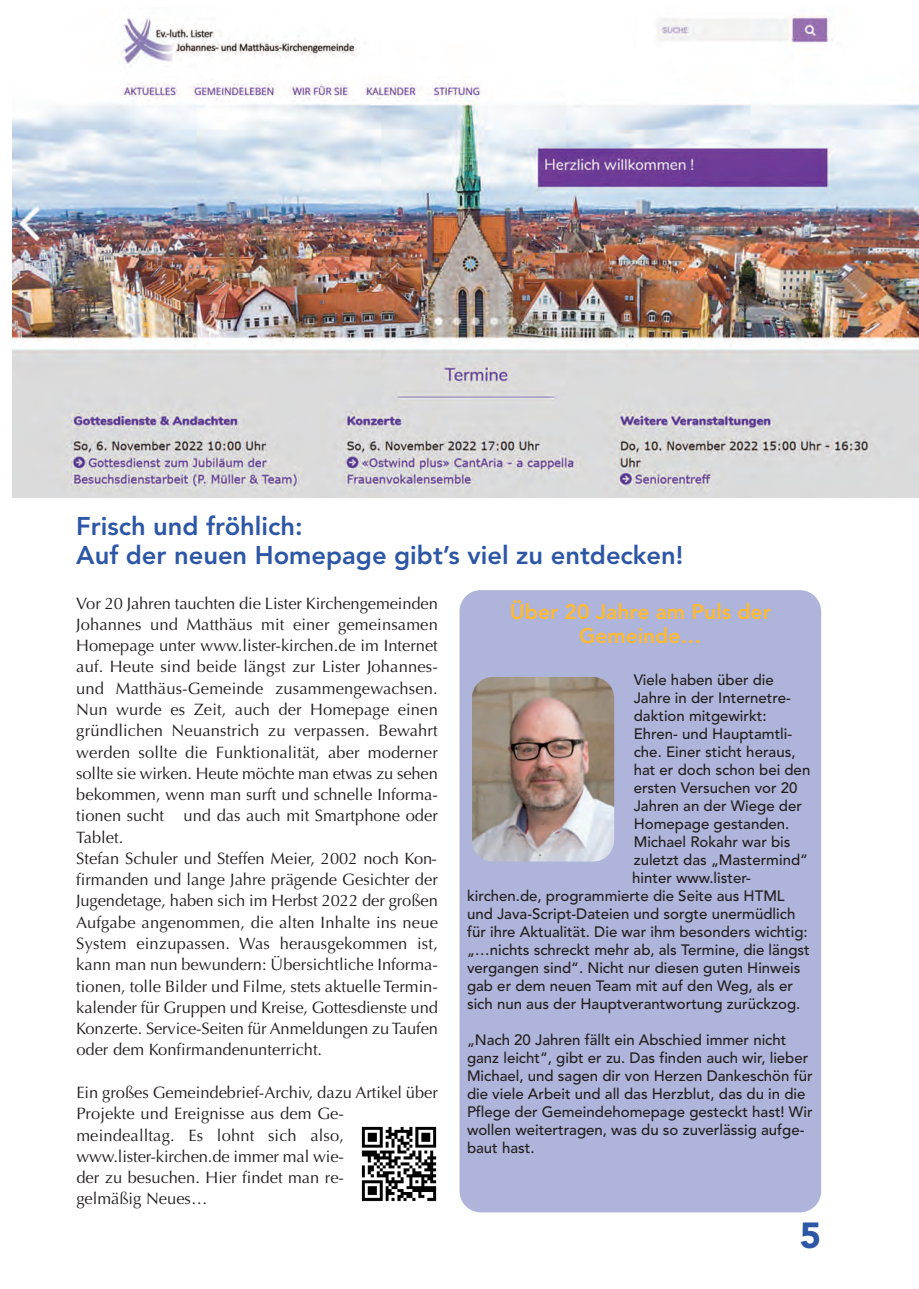
<style>
.page{position:relative;width:919px;height:1289px;background:#fff}
.page>*{position:absolute;margin:0;border:0;box-sizing:border-box;transform-origin:0 0}
.t1{font:900 36px "Avenir";color:#2d56a5}
.t2{font:800 25.5px/29.1px "Avenir";color:#2d56a5}
.t3{font:800 21px/24px "Avenir";color:#fdb931;text-align:center}
.t4{font:16.5px/21.3px "Optima";color:#231f20}
.t5{font:500 15px/18px "Avenir";color:#231f20}
</style>
<div class="page">
<div style="left:459px;top:590px;width:362px;height:622px;background:#afb4da;border-radius:21px"></div>
<img style="left:13px;top:15px;width:905px;height:483px">
<img style="left:473px;top:677px;width:141px;height:184px;border-radius:21px">
<img style="left:361px;top:1126px;width:76px;height:76px">
<h2 class="t2" style="left:76px;top:510px;width:608px">Frisch und fröhlich:<br>Auf der neuen Homepage gibt’s viel zu entdecken!</h2>
<p class="t3" style="left:509px;top:598px;width:262px">Über 20 Jahre am Puls der<br>Gemeinde…</p>
<p class="t5" style="left:633px;top:669px;width:142px">Viele haben über die</p>
<p class="t5" style="left:633px;top:687px;width:159px">Jahre in der Internetre-</p>
<p class="t5" style="left:633px;top:705px;width:134px">daktion mitgewirkt:</p>
<p class="t5" style="left:633px;top:723px;width:160px">Ehren- und Hauptamtli-</p>
<p class="t5" style="left:633px;top:741px;width:163px">che. Einer sticht heraus,</p>
<p class="t5" style="left:633px;top:759px;width:178px">hat er doch schon bei den</p>
<p class="t5" style="left:633px;top:777px;width:165px">ersten Versuchen vor 20</p>
<p class="t5" style="left:633px;top:795px;width:170px">Jahren an der Wiege der</p>
<p class="t5" style="left:633px;top:813px;width:157px">Homepage gestanden.</p>
<p class="t5" style="left:633px;top:831px;width:158px">Michael Rokahr war bis</p>
<p class="t5" style="left:633px;top:849px;width:176px">zuletzt das „Mastermind“</p>
<p class="t5" style="left:632px;top:867px;width:120px">hinter www.lister-</p>
<p class="t5" style="left:467px;top:885px;width:319px">kirchen.de, programmierte die Seite aus HTML</p>
<p class="t5" style="left:467px;top:903px;width:330px">und Java-Script-Dateien und sorgte unermüdlich</p>
<p class="t5" style="left:467px;top:921px;width:342px">für ihre Aktualität. Die war ihm besonders wichtig:</p>
<p class="t5" style="left:467px;top:939px;width:344px">„…nichts schreckt mehr ab, als Termine, die längst</p>
<p class="t5" style="left:467px;top:957px;width:335px">vergangen sind“. Nicht nur diesen guten Hinweis</p>
<p class="t5" style="left:467px;top:975px;width:327px">gab er dem neuen Team mit auf den Weg, als er</p>
<p class="t5" style="left:467px;top:993px;width:335px">sich nun aus der Hauptverantwortung zurückzog.</p>
<p class="t5" style="left:467px;top:1029px;width:347px">„Nach 20 Jahren fällt ein Abschied immer nicht ganz leicht“, gibt er zu. Das finden auch wir, lieber Michael, und sagen dir von Herzen Dankeschön für die viele Arbeit und all das Herzblut, das du in die Pflege der Gemeindehomepage gesteckt hast! Wir wollen weitertragen, was du so zuverlässig aufge&shy;baut hast.</p>
<p class="t4" style="left:76px;top:592px;width:363px">Vor 20 Jahren tauchten die Lister Kirchengemeinden Johannes und Matthäus mit einer gemeinsamen Homepage unter www.lister-kirchen.de im Internet auf. Heute sind beide längst zur Lister Johannes&shy;und Matthäus-Gemeinde zusammengewachsen.<br>Nun wurde es Zeit, auch der Homepage einen gründlichen Neuanstrich zu verpassen. Bewahrt werden sollte die Funktionalität, aber moderner sollte sie wirken. Heute möchte man etwas zu sehen bekommen, wenn man surft und schnelle Informa&shy;tionen sucht und das auch mit Smartphone oder Tablet.<br>Stefan Schuler und Steffen Meier, 2002 noch Kon&shy;firmanden und lange Jahre prägende Gesichter der Jugendetage, haben sich im Herbst 2022 der großen Aufgabe angenommen, die alten Inhalte ins neue System einzupassen. Was herausgekommen ist, kann man nun bewundern: Übersichtliche Informa&shy;tionen, tolle Bilder und Filme, stets aktuelle Termin&shy;kalender für Gruppen und Kreise, Gottesdienste und Konzerte. Service-Seiten für Anmeldungen zu Taufen oder dem Konfirmandenunterricht.</p>
<p class="t4" style="left:76px;top:1081px;width:363px">Ein großes Gemeindebrief-Archiv, dazu Artikel über Projekte und Ereignisse aus dem Ge&shy;meindealltag. Es lohnt sich also, www.lister-kirchen.de immer mal wie-<br>der zu besuchen. Hier findet man re-<br>gelmäßig Neues…</p>
<h1 class="t1" style="left:799px;top:1204px;width:23px">5</h1>
</div>
